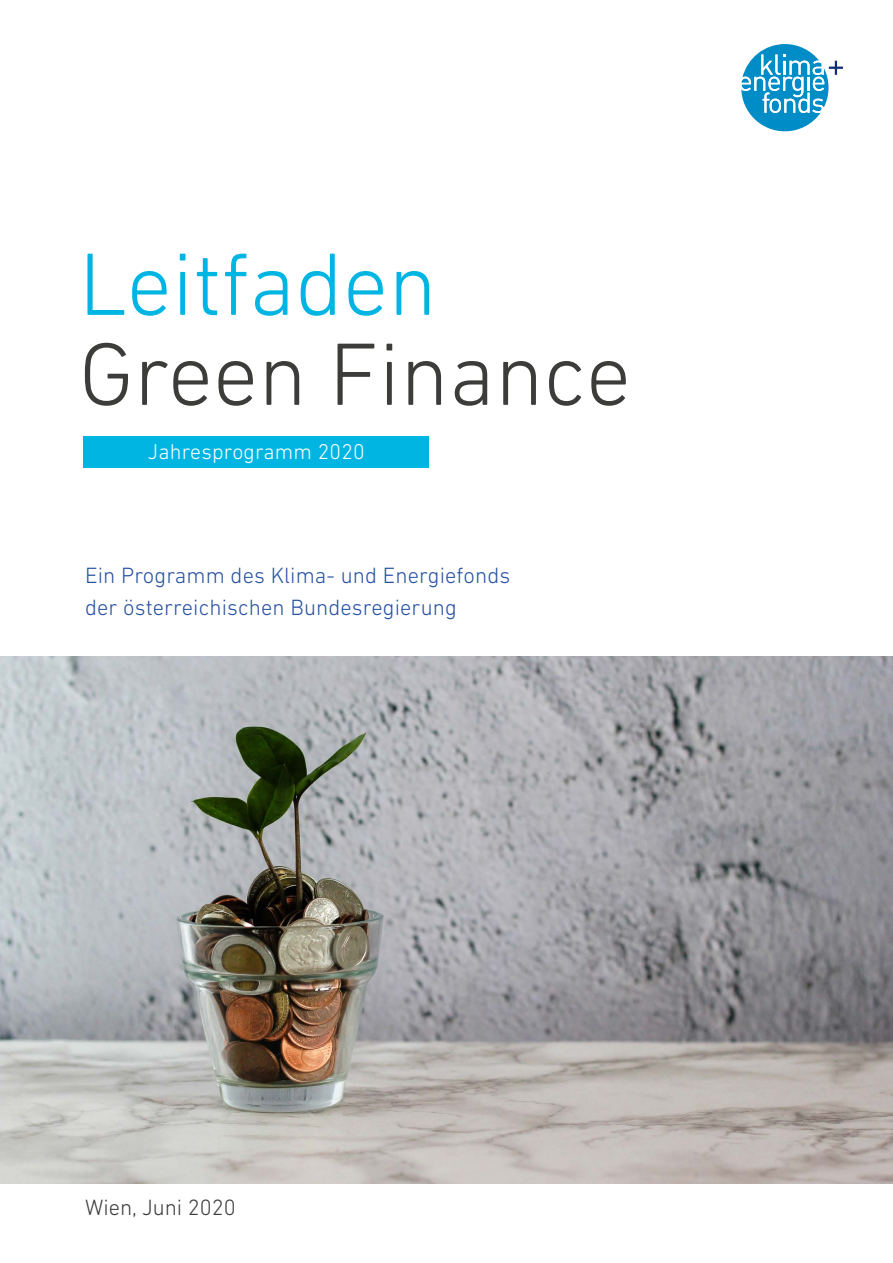
<style>
.page{position:relative;width:893px;height:1263px;background:#fff}
.page>*{position:absolute;margin:0;border:0;box-sizing:border-box;transform-origin:0 0}
.Titelseite_Titel_groß{font:300 90px/90px "DIN Next LT Pro";color:#3c3c3b}
.Untertitel_2{font:300 22.5px/31.5px "DIN Next LT Pro";letter-spacing:.005em;color:#2852a0}
.Fußzeile_Titel_Rückseite{font:300 22.5px "DIN Next LT Pro";color:#3c3c3b}
.Untertitel_1{font:300 21.75px "DIN Next LT Pro";letter-spacing:.01em;color:#fff}
.s1{color:#00b5e2}
</style>
<div class="page">
<svg style="left:741px;top:44px;width:102px;height:87px"></svg>
<img style="left:0;top:657px;width:893px;height:526px">
<div style="left:84px;top:436px;width:345px;height:32px;background:#00b5e2"></div>
<p class="Titelseite_Titel_groß" style="left:79px;top:238px;width:554px"><span class="s1">Leitfaden<br></span>Green Finance</p>
<p class="Untertitel_1" style="left:148px;top:439px;width:218px">Jahresprogramm 2020</p>
<p class="Untertitel_2" style="left:85px;top:560px;width:427px">Ein Programm des Klima- und Energiefonds der österreichischen Bundesregierung</p>
<p class="Fußzeile_Titel_Rückseite" style="left:85px;top:1194px;width:152px">Wien, Juni 2020</p>
</div>
